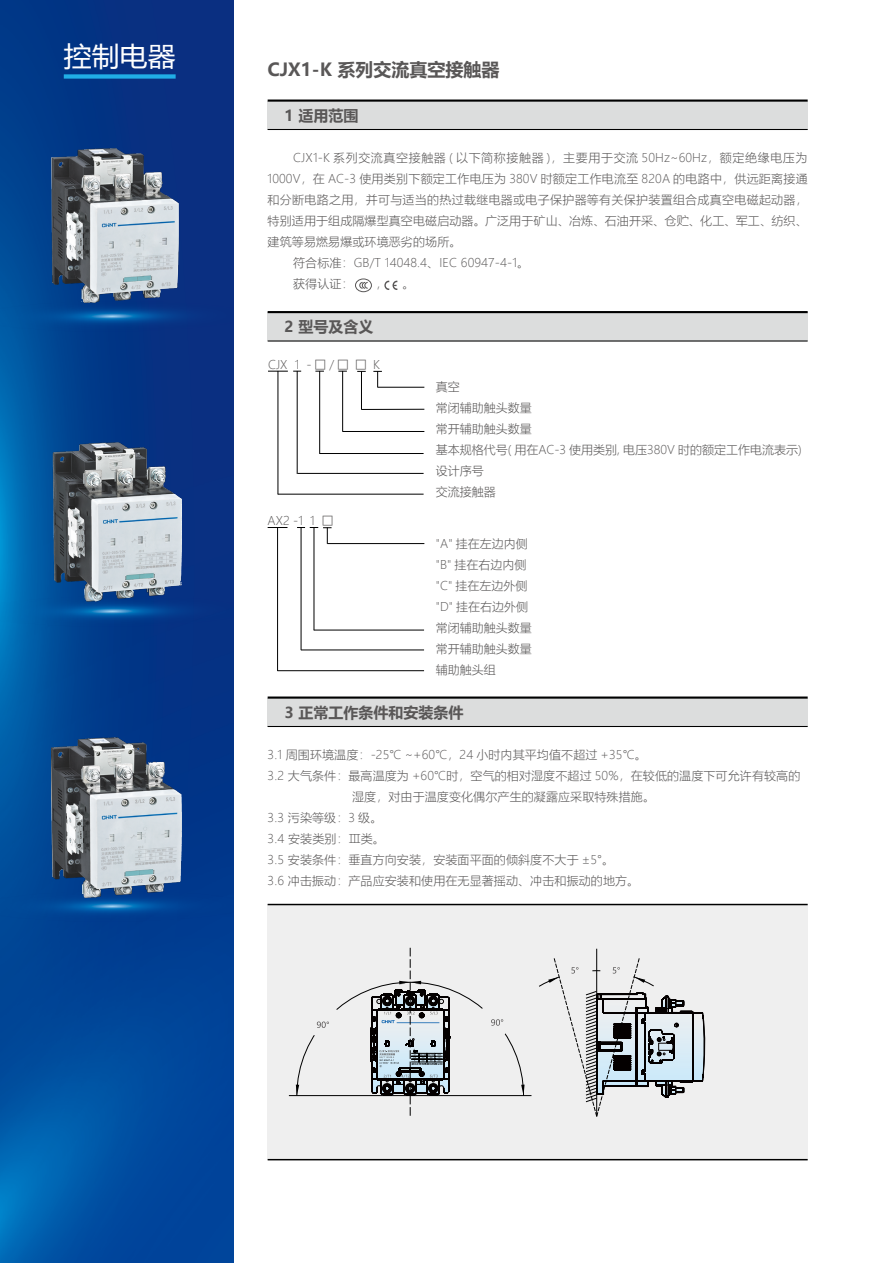
<style>
.page{position:relative;width:893px;height:1263px;background:#fff}
.page>*{position:absolute;margin:0;border:0;box-sizing:border-box;transform-origin:0 0}
.t1{font:27px "Microsoft Ya Hei";color:#fff}
.t2{font:700 18px "Microsoft Ya Hei";color:#595757}
.t3{font:700 15px "Microsoft Ya Hei";color:#595757}
.t4{font:300 12px/21px "Microsoft Ya Hei";letter-spacing:.01em;color:#595757;text-align:justify}
.s1{font-family:"Sim Hei";font-weight:400}
</style>
<div class="page">
<img style="left:0;top:0;width:234px;height:1263px">
<div style="left:64px;top:74px;width:112px;height:5px;background:#20aee6"></div>
<div style="left:268px;top:101px;width:540px;height:28px;background:#dcdddd"></div>
<hr style="left:268px;top:100px;width:540px;height:2px;background:#000">
<hr style="left:268px;top:129px;width:540px;height:1px;background:#000">
<div style="left:268px;top:697px;width:540px;height:29px;background:#dcdddd"></div>
<hr style="left:268px;top:696px;width:540px;height:3px;background:#000">
<hr style="left:268px;top:726px;width:540px;height:1px;background:#000">
<img style="left:0;top:300px;width:234px;height:32px">
<img style="left:0;top:595px;width:234px;height:32px">
<img style="left:0;top:890px;width:234px;height:32px">
<img style="left:52px;top:148px;width:130px;height:157px">
<img style="left:52px;top:443px;width:130px;height:158px">
<img style="left:52px;top:738px;width:130px;height:171px">
<div style="left:268px;top:312px;width:540px;height:29px;background:#dcdddd"></div>
<hr style="left:268px;top:311px;width:540px;height:2px;background:#000">
<hr style="left:268px;top:340px;width:540px;height:2px;background:#000">
<hr style="left:342px;top:371px;width:1px;height:61px;background:#000">
<hr style="left:361px;top:371px;width:1px;height:39px;background:#000">
<svg style="left:373px;top:371px;width:9px;height:16px"></svg>
<hr style="left:319px;top:371px;width:1px;height:83px;background:#000">
<hr style="left:378px;top:387px;width:46px;height:1px;background:#000">
<hr style="left:361px;top:409px;width:63px;height:1px;background:#000">
<hr style="left:319px;top:453px;width:105px;height:1px;background:#000">
<hr style="left:343px;top:431px;width:81px;height:1px;background:#000">
<hr style="left:297px;top:473px;width:127px;height:1px;background:#000">
<hr style="left:278px;top:494px;width:146px;height:1px;background:#000">
<hr style="left:297px;top:371px;width:1px;height:103px;background:#000">
<svg style="left:268px;top:371px;width:33px;height:1px"></svg>
<hr style="left:278px;top:371px;width:1px;height:123px;background:#000">
<hr style="left:314px;top:527px;width:1px;height:103px;background:#000">
<hr style="left:327px;top:543px;width:97px;height:1px;background:#000">
<hr style="left:314px;top:630px;width:110px;height:1px;background:#000">
<hr style="left:301px;top:650px;width:123px;height:1px;background:#000">
<hr style="left:277px;top:670px;width:147px;height:1px;background:#000">
<svg style="left:297px;top:527px;width:35px;height:17px"></svg>
<hr style="left:301px;top:527px;width:1px;height:123px;background:#000">
<svg style="left:268px;top:527px;width:19px;height:1px"></svg>
<hr style="left:277px;top:527px;width:1px;height:144px;background:#000">
<svg style="left:384px;top:281px;width:13px;height:9px"></svg>
<div style="left:355px;top:279px;width:17px;height:13px;border:1px solid #595757;border-radius:50%"></div>
<svg style="left:359px;top:282px;width:9px;height:7px"></svg>
<div style="left:268px;top:904px;width:540px;height:256px;background:#efefef"></div>
<hr style="left:268px;top:904px;width:540px;height:1px;background:#000">
<hr style="left:268px;top:1159px;width:540px;height:1px;background:#000">
<hr style="left:596px;top:949px;width:1px;height:167px;background:#000">
<svg style="left:539px;top:958px;width:167px;height:159px"></svg>
<hr style="left:289px;top:1095px;width:242px;height:1px;background:#000">
<svg style="left:296px;top:948px;width:229px;height:168px"></svg>
<h1 class="t1" style="left:64px;top:38px;width:113px">控制电器</h1>
<p class="t2" style="left:268px;top:57px;width:233px">CJX1-K 系列交流真空接触器</p>
<p class="t3" style="left:285px;top:105px;width:75px">1 适用范围</p>
<p class="t4" style="left:268px;top:147px;width:542px;text-indent:26px">CJX1-K 系列交流真空接触器 ( 以下简称接触器 )，主要用于交流 50Hz~60Hz，额定绝缘电压为1000V，在 AC-3 使用类别下额定工作电压为 380V 时额定工作电流至 820A 的电路中，供远距离接通和分断电路之用，并可与适当的热过载继电器或电子保护器等有关保护装置组合成真空电磁起动器，特别适用于组成隔爆型真空电磁启动器。广泛用于矿山、冶炼、石油开采、仓贮、化工、军工、纺织、建筑等易燃易爆或环境恶劣的场所。</p>
<p class="t4" style="left:293px;top:252px;width:238px">符合标准：GB/T 14048.4、IEC 60947-4-1。</p>
<p class="t4" style="left:293px;top:273px;width:62px">获得认证：</p>
<p class="t4" style="left:376px;top:273px;width:40px">， 。</p>
<p class="t3" style="left:285px;top:316px;width:90px">2 型号及含义</p>
<p class="t4" style="left:268px;top:354px;width:114px">CJX 1 -<span class="s1">□</span>/<span class="s1">□ □</span> K</p>
<p class="t4" style="left:268px;top:510px;width:68px">AX2 -1 1 <span class="s1">□</span></p>
<p class="t4" style="left:436px;top:376px;width:25px">真空</p>
<p class="t4" style="left:436px;top:397px;width:97px">常闭辅助触头数量</p>
<p class="t4" style="left:436px;top:418px;width:97px">常开辅助触头数量</p>
<p class="t4" style="left:436px;top:439px;width:367px">基本规格代号( 用在AC-3 使用类别, 电压380V 时的额定工作电流表示)</p>
<p class="t4" style="left:436px;top:460px;width:49px">设计序号</p>
<p class="t4" style="left:436px;top:481px;width:61px">交流接触器</p>
<p class="t4" style="left:436px;top:532px;width:93px">"A" 挂在左边内侧</p>
<p class="t4" style="left:436px;top:553px;width:92px">"B" 挂在右边内侧</p>
<p class="t4" style="left:436px;top:574px;width:93px">"C" 挂在左边外侧</p>
<p class="t4" style="left:436px;top:595px;width:94px">"D" 挂在右边外侧</p>
<p class="t4" style="left:436px;top:616px;width:97px">常闭辅助触头数量</p>
<p class="t4" style="left:436px;top:637px;width:97px">常开辅助触头数量</p>
<p class="t4" style="left:436px;top:658px;width:61px">辅助触头组</p>
<p class="t3" style="left:285px;top:702px;width:180px">3 正常工作条件和安装条件</p>
<p class="t4" style="left:268px;top:744px;width:381px">3.1 周围环境温度：-25℃ ~+60℃，24 小时内其平均值不超过 +35℃。</p>
<p class="t4" style="left:268px;top:765px;width:534px">3.2 大气条件：最高温度为 +60℃时，空气的相对湿度不超过 50%，在较低的温度下可允许有较高的</p>
<p class="t4" style="left:352px;top:786px;width:304px">湿度，对由于温度变化偶尔产生的凝露应采取特殊措施。</p>
<p class="t4" style="left:268px;top:807px;width:116px">3.3 污染等级：3 级。</p>
<p class="t4" style="left:268px;top:828px;width:119px">3.4 安装类别：Ⅲ类。</p>
<p class="t4" style="left:268px;top:849px;width:348px">3.5 安装条件：垂直方向安装，安装面平面的倾斜度不大于 ±5°。</p>
<p class="t4" style="left:268px;top:870px;width:373px">3.6 冲击振动：产品应安装和使用在无显著摇动、冲击和振动的地方。</p>
</div>
